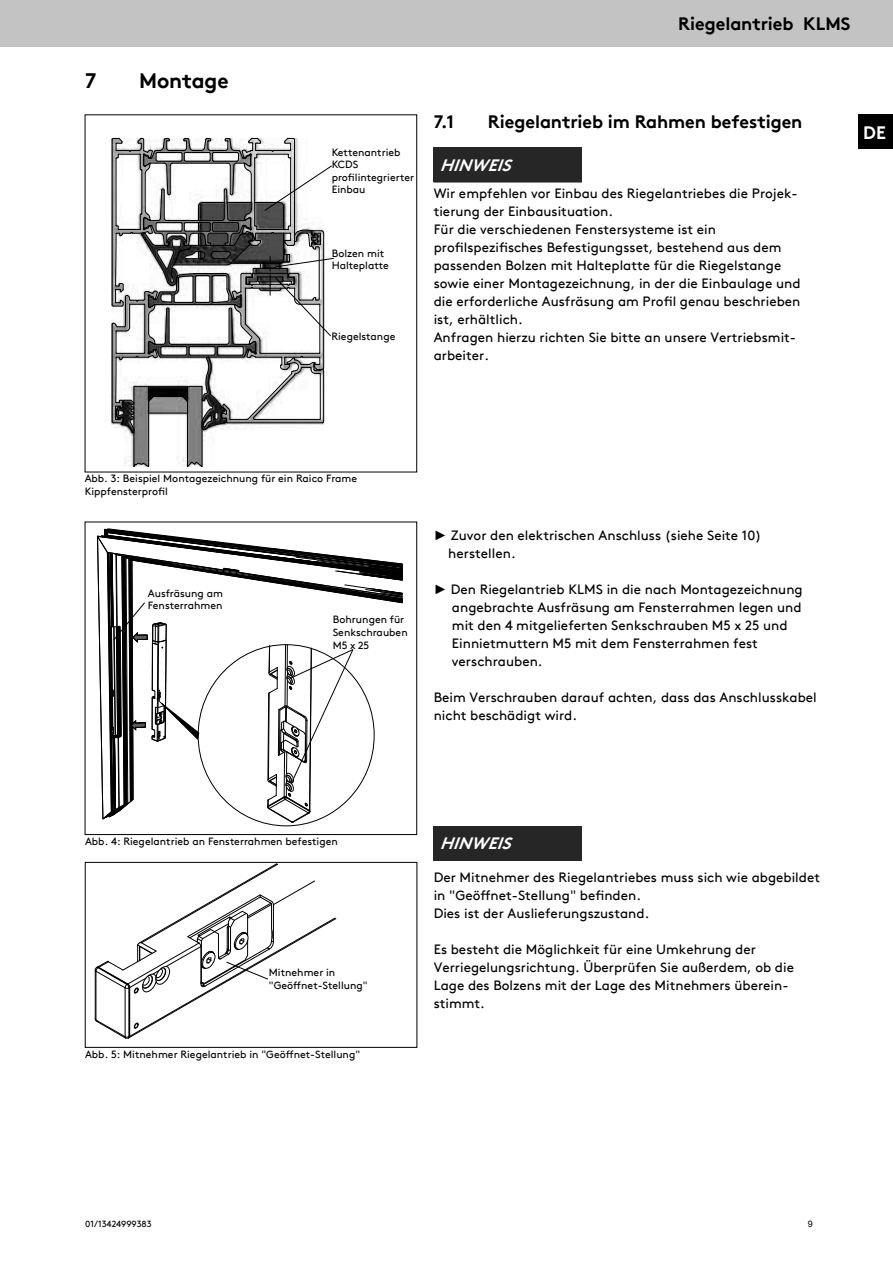
<style>
.page{position:relative;width:893px;height:1263px;background:#fff}
.page>*{position:absolute;margin:0;border:0;box-sizing:border-box;transform-origin:0 0}
.Kasten_deutsch{font:700 21px "Kingspan Brown TT";letter-spacing:-.005em;color:#000}
.Kasten_deutsch-2{font:700 18px "Kingspan Brown TT";letter-spacing:-.005em;color:#000}
.Produkttitel_deutsch{font:700 18px "Kingspan Brown TT";letter-spacing:-.005em;color:#000}
.SubHeading{font:700 18px "Kingspan Brown TT";color:#fff}
.Safety_SIGNAL_word_w{font:italic 700 16.5px "Kingspan Brown TT";color:#fff}
.Fließtext_deutsch{font:13.5px/18px "Kingspan Brown TT";color:#000}
.t1{font:10.5px "Kingspan Brown TT";color:#000}
.t2{font:9px "Kingspan Brown TT";color:#000}
.t3{font:9px "Arial";color:#000}
.s1{font-family:"Arial"}
</style>
<div class="page">
<div style="left:0;top:0;width:893px;height:47px;background:#c3c3c3"></div>
<div style="left:85px;top:862px;width:332px;height:185px;border:1px solid #000"></div>
<div style="left:85px;top:522px;width:332px;height:313px;border:1px solid #000"></div>
<svg style="left:112px;top:138px;width:222px;height:330px"></svg>
<svg style="left:97px;top:528px;width:306px;height:306px"></svg>
<svg style="left:95px;top:863px;width:241px;height:175px"></svg>
<div style="left:434px;top:148px;width:148px;height:34px;background:#262626"></div>
<hr style="left:434px;top:181px;width:148px;height:2px;background:#262626">
<div style="left:434px;top:826px;width:148px;height:34px;background:#262626"></div>
<hr style="left:434px;top:859px;width:148px;height:2px;background:#262626">
<div style="left:859px;top:115px;width:34px;height:34px;background:#000"></div>
<p class="Kasten_deutsch" style="left:85px;top:64px;width:13px">7</p>
<p class="Kasten_deutsch" style="left:139px;top:64px;width:91px">Montage</p>
<p class="Produkttitel_deutsch" style="left:678px;top:9px;width:174px">Riegelantrieb KLMS</p>
<p class="t1" style="left:332px;top:144px;width:70px">Kettenantrieb</p>
<p class="t1" style="left:332px;top:157px;width:28px">KCDS</p>
<p class="t1" style="left:332px;top:169px;width:84px">profilintegrierter</p>
<p class="t1" style="left:332px;top:182px;width:35px">Einbau</p>
<p class="t1" style="left:332px;top:245px;width:54px">Bolzen mit</p>
<p class="t1" style="left:332px;top:258px;width:59px">Halteplatte</p>
<p class="t1" style="left:331px;top:328px;width:65px">Riegelstange</p>
<p class="Kasten_deutsch-2" style="left:434px;top:107px;width:22px">7.1</p>
<p class="Kasten_deutsch-2" style="left:488px;top:107px;width:316px">Riegelantrieb im Rahmen befestigen</p>
<p class="Safety_SIGNAL_word_w" style="left:440px;top:152px;width:81px">HINWEIS</p>
<p class="Fließtext_deutsch" style="left:434px;top:183px;width:366px">Wir empfehlen vor Einbau des Riegelantriebes die Projek&shy;tierung der Einbausituation.</p>
<p class="Fließtext_deutsch" style="left:434px;top:219px;width:284px">Für die verschiedenen Fenstersysteme ist ein</p>
<p class="Fließtext_deutsch" style="left:434px;top:237px;width:368px">profilspezifisches Befestigungsset, bestehend aus dem passenden Bolzen mit Halteplatte für die Riegelstange sowie einer Montagezeichnung, in der die Einbaulage und die erforderliche Ausfräsung am Profil genau beschrieben ist, erhältlich.</p>
<p class="Fließtext_deutsch" style="left:434px;top:327px;width:364px">Anfragen hierzu richten Sie bitte an unsere Vertriebsmit&shy;arbeiter.</p>
<p class="SubHeading" style="left:863px;top:118px;width:24px">DE</p>
<p class="t1" style="left:85px;top:470px;width:274px">Abb. 3: Beispiel Montagezeichnung für ein Raico Frame</p>
<p class="t1" style="left:85px;top:483px;width:85px">Kippfensterprofil</p>
<p class="t1" style="left:148px;top:585px;width:77px">Ausfräsung am</p>
<p class="t1" style="left:148px;top:598px;width:76px">Fensterrahmen</p>
<p class="t1" style="left:333px;top:612px;width:73px">Bohrungen für</p>
<p class="t1" style="left:333px;top:624px;width:77px">Senkschrauben</p>
<p class="t1" style="left:333px;top:637px;width:38px">M5 x 25</p>
<p class="Fließtext_deutsch" style="left:434px;top:525px;width:329px"><span class="s1">►</span> Zuvor den elektrischen Anschluss (siehe Seite 10)</p>
<p class="Fließtext_deutsch" style="left:448px;top:543px;width:69px">herstellen.</p>
<p class="Fließtext_deutsch" style="left:434px;top:579px;width:370px"><span class="s1">►</span> Den Riegelantrieb KLMS in die nach Montagezeichnung</p>
<p class="Fließtext_deutsch" style="left:452px;top:597px;width:351px">angebrachte Ausfräsung am Fensterrahmen legen und</p>
<p class="Fließtext_deutsch" style="left:452px;top:615px;width:337px">mit den 4 mitgelieferten Senkschrauben M5 x 25 und</p>
<p class="Fließtext_deutsch" style="left:452px;top:633px;width:307px">Einnietmuttern M5 mit dem Fensterrahmen fest</p>
<p class="Fließtext_deutsch" style="left:452px;top:651px;width:92px">verschrauben.</p>
<p class="Fließtext_deutsch" style="left:434px;top:687px;width:385px">Beim Verschrauben darauf achten, dass das Anschlusskabel nicht beschädigt wird.</p>
<p class="t1" style="left:85px;top:833px;width:254px">Abb. 4: Riegelantrieb an Fensterrahmen befestigen</p>
<p class="t1" style="left:269px;top:965px;width:68px">Mitnehmer in</p>
<p class="t1" style="left:269px;top:977px;width:100px">"Geöffnet-Stellung"</p>
<p class="t1" style="left:85px;top:1046px;width:277px">Abb. 5: Mitnehmer Riegelantrieb in "Geöffnet-Stellung"</p>
<p class="Safety_SIGNAL_word_w" style="left:440px;top:830px;width:81px">HINWEIS</p>
<p class="Fließtext_deutsch" style="left:434px;top:867px;width:388px">Der Mitnehmer des Riegelantriebes muss sich wie abgebildet in "Geöffnet-Stellung" befinden.</p>
<p class="Fließtext_deutsch" style="left:434px;top:903px;width:217px">Dies ist der Auslieferungszustand.</p>
<p class="Fließtext_deutsch" style="left:434px;top:939px;width:324px">Es besteht die Möglichkeit für eine Umkehrung der</p>
<p class="Fließtext_deutsch" style="left:434px;top:957px;width:362px">Verriegelungsrichtung. Überprüfen Sie außerdem, ob die<br>Lage des Bolzens mit der Lage des Mitnehmers überein&shy;stimmt.</p>
<p class="t2" style="left:85px;top:1217px;width:68px">01/13424999383</p>
<p class="t3" style="left:808px;top:1218px;width:7px">9</p>
</div>
